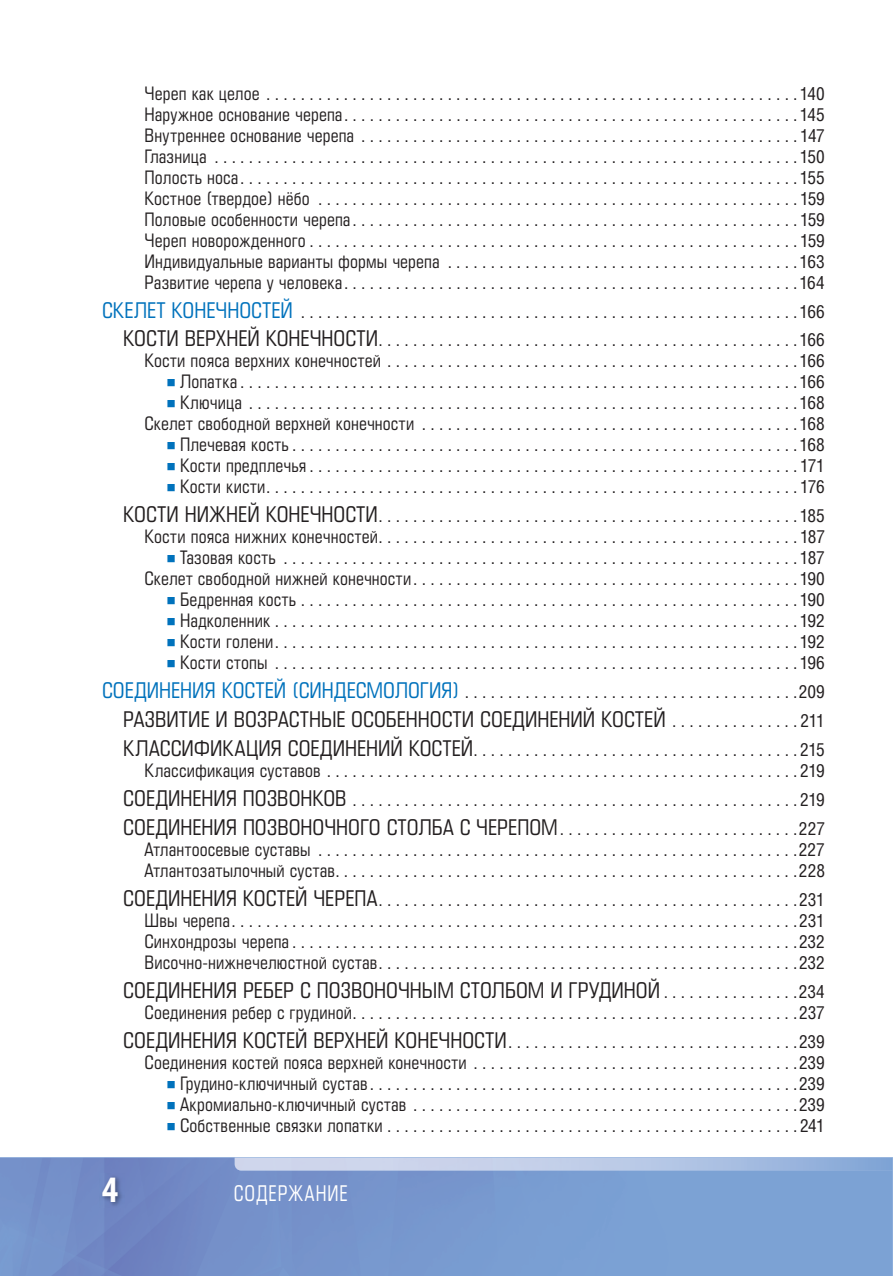
<style>
.page{position:relative;width:893px;height:1276px;background:#fff}
.page>*{position:absolute;margin:0;border:0;box-sizing:border-box;transform-origin:0 0}
.t1{font:700 condensed 37.5px "Myriad Pro";color:#fff}
.t2{font:21px "Europe Cond";color:#231f20}
.t3{font:21px "Europe Cond";letter-spacing:.06em;color:#fff;scale:.9 1}
.t4{font:18px/21px "Helios Cond";color:#231f20;text-align:right}
.s1{font-family:"Europe Cond"}
.s2{font-family:"Europe Cond";font-size:21px;color:#0072bc}
.s3{font-family:"Europe Cond";font-size:21px}
.s4{font-family:"Newton";color:#0072bc}
.s5{font-family:"Helios Cond";font-size:18px}
</style>
<div class="page">
<img style="left:100px;top:1173px;width:24px;height:34px">
<p class="t4" style="left:145px;top:84px;width:682px;text-align:justify"><span class="s1">Череп как целое</span> . . . . . . . . . . . . . . . . . . . . . . . . . . . . . . . . . . . . . . . . . . . . . . . . . . . . . . . . . . . . . .140<br><span class="s1">Наружное основание черепа</span> . . . . . . . . . . . . . . . . . . . . . . . . . . . . . . . . . . . . . . . . . . . . . . . . . . . . .145<br><span class="s1">Внутреннее основание черепа</span> . . . . . . . . . . . . . . . . . . . . . . . . . . . . . . . . . . . . . . . . . . . . . . . . . . . 147<br><span class="s1">Глазница</span> . . . . . . . . . . . . . . . . . . . . . . . . . . . . . . . . . . . . . . . . . . . . . . . . . . . . . . . . . . . . . . . . . . . . 150<br><span class="s1">Полость носа</span> . . . . . . . . . . . . . . . . . . . . . . . . . . . . . . . . . . . . . . . . . . . . . . . . . . . . . . . . . . . . . . . . . 155<br><span class="s1">Костное (твердое) нёбо</span> . . . . . . . . . . . . . . . . . . . . . . . . . . . . . . . . . . . . . . . . . . . . . . . . . . . . . . . . 159<br><span class="s1">Половые особенности черепа</span> . . . . . . . . . . . . . . . . . . . . . . . . . . . . . . . . . . . . . . . . . . . . . . . . . . . . 159<br><span class="s1">Череп новорожденного</span> . . . . . . . . . . . . . . . . . . . . . . . . . . . . . . . . . . . . . . . . . . . . . . . . . . . . . . . . . 159<br><span class="s1">Индивидуальные варианты формы черепа</span> . . . . . . . . . . . . . . . . . . . . . . . . . . . . . . . . . . . . . . . . .163<br><span class="s1">Развитие черепа у человека</span> . . . . . . . . . . . . . . . . . . . . . . . . . . . . . . . . . . . . . . . . . . . . . . . . . . . . .164</p>
<p class="t4" style="left:102px;top:298px;width:724px;line-height:29px"><span class="s2">СКЕЛЕТ КОНЕЧНОСТЕЙ</span> . . . . . . . . . . . . . . . . . . . . . . . . . . . . . . . . . . . . . . . . . . . . . . . . . . . . . . . . . .166<br><span class="s3">КОСТИ ВЕРХНЕЙ КОНЕЧНОСТИ</span> . . . . . . . . . . . . . . . . . . . . . . . . . . . . . . . . . . . . . . . . . . . . . . . . .166</p>
<p class="t4" style="left:145px;top:352px;width:682px"><span class="s1">Кости пояса верхних конечностей</span> . . . . . . . . . . . . . . . . . . . . . . . . . . . . . . . . . . . . . . . . . . . . . . . .166</p>
<p class="t4" style="left:166px;top:373px;width:661px"><span class="s4">■</span> <span class="s1">Лопатка</span> . . . . . . . . . . . . . . . . . . . . . . . . . . . . . . . . . . . . . . . . . . . . . . . . . . . . . . . . . . . . . . . . .166</p>
<p class="t4" style="left:145px;top:394px;width:682px"><span class="s4">■</span> <span class="s1">Ключица</span> . . . . . . . . . . . . . . . . . . . . . . . . . . . . . . . . . . . . . . . . . . . . . . . . . . . . . . . . . . . . . . . .168<br><span class="s1">Скелет свободной верхней конечности</span> . . . . . . . . . . . . . . . . . . . . . . . . . . . . . . . . . . . . . . . . . . . .168</p>
<p class="t4" style="left:166px;top:436px;width:661px"><span class="s4">■</span> <span class="s1">Плечевая кость</span> . . . . . . . . . . . . . . . . . . . . . . . . . . . . . . . . . . . . . . . . . . . . . . . . . . . . . . . . . . .168</p>
<p class="t4" style="left:166px;top:457px;width:661px"><span class="s4">■</span> <span class="s1">Кости предплечья</span> . . . . . . . . . . . . . . . . . . . . . . . . . . . . . . . . . . . . . . . . . . . . . . . . . . . . . . . . . 171</p>
<p class="t4" style="left:123px;top:474px;width:703px;line-height:28.8px"><span class="s4">■</span> <span class="s1">Кости кисти</span> . . . . . . . . . . . . . . . . . . . . . . . . . . . . . . . . . . . . . . . . . . . . . . . . . . . . . . . . . . . . . . 176<br><span class="s3">КОСТИ НИЖНЕЙ КОНЕЧНОСТИ</span> . . . . . . . . . . . . . . . . . . . . . . . . . . . . . . . . . . . . . . . . . . . . . . . . . 185</p>
<p class="t4" style="left:145px;top:528px;width:682px"><span class="s1">Кости пояса нижних конечностей</span> . . . . . . . . . . . . . . . . . . . . . . . . . . . . . . . . . . . . . . . . . . . . . . . . . 187</p>
<p class="t4" style="left:145px;top:549px;width:682px"><span class="s4">■</span> <span class="s1">Тазовая кость</span> . . . . . . . . . . . . . . . . . . . . . . . . . . . . . . . . . . . . . . . . . . . . . . . . . . . . . . . . . . . . 187<br><span class="s1">Скелет свободной нижней конечности</span> . . . . . . . . . . . . . . . . . . . . . . . . . . . . . . . . . . . . . . . . . . . . .190</p>
<p class="t4" style="left:166px;top:591px;width:661px"><span class="s4">■</span> <span class="s1">Бедренная кость</span> . . . . . . . . . . . . . . . . . . . . . . . . . . . . . . . . . . . . . . . . . . . . . . . . . . . . . . . . . .190</p>
<p class="t4" style="left:166px;top:612px;width:661px"><span class="s4">■</span> <span class="s1">Надколенник</span> . . . . . . . . . . . . . . . . . . . . . . . . . . . . . . . . . . . . . . . . . . . . . . . . . . . . . . . . . . . . .192</p>
<p class="t4" style="left:166px;top:633px;width:661px"><span class="s4">■</span> <span class="s1">Кости голени</span> . . . . . . . . . . . . . . . . . . . . . . . . . . . . . . . . . . . . . . . . . . . . . . . . . . . . . . . . . . . . . 192</p>
<p class="t4" style="left:102px;top:650px;width:724px;line-height:28.8px"><span class="s4">■</span> <span class="s1">Кости стопы</span> . . . . . . . . . . . . . . . . . . . . . . . . . . . . . . . . . . . . . . . . . . . . . . . . . . . . . . . . . . . . .196<br><span class="s2">СОЕДИНЕНИЯ КОСТЕЙ (СИНДЕСМОЛОГИЯ)</span> . . . . . . . . . . . . . . . . . . . . . . . . . . . . . . . . . . . . . . .209</p>
<p class="t2" style="left:123px;top:711px;width:703px">РАЗВИТИЕ И ВОЗРАСТНЫЕ ОСОБЕННОСТИ СОЕДИНЕНИЙ КОСТЕЙ <span class="s5">. . . . . . . . . . . . . . . 211</span></p>
<p class="t4" style="left:123px;top:740px;width:703px"><span class="s3">КЛАССИФИКАЦИЯ СОЕДИНЕНИЙ КОСТЕЙ</span> . . . . . . . . . . . . . . . . . . . . . . . . . . . . . . . . . . . . . . 215<br><span class="s1">Классификация суставов</span> . . . . . . . . . . . . . . . . . . . . . . . . . . . . . . . . . . . . . . . . . . . . . . . . . . . . . . . 219</p>
<p class="t4" style="left:123px;top:790px;width:703px"><span class="s3">СОЕДИНЕНИЯ ПОЗВОНКОВ</span> . . . . . . . . . . . . . . . . . . . . . . . . . . . . . . . . . . . . . . . . . . . . . . . . . . . . 219</p>
<p class="t2" style="left:123px;top:818px;width:703px">СОЕДИНЕНИЯ ПОЗВОНОЧНОГО СТОЛБА С ЧЕРЕПОМ <span class="s5">. . . . . . . . . . . . . . . . . . . . . . . . . . . .227</span></p>
<p class="t4" style="left:145px;top:840px;width:682px;text-align:left"><span class="s1">Атлантоосевые суставы</span> . . . . . . . . . . . . . . . . . . . . . . . . . . . . . . . . . . . . . . . . . . . . . . . . . . . . . . . .227<br><span class="s1">Атлантозатылочный сустав</span> . . . . . . . . . . . . . . . . . . . . . . . . . . . . . . . . . . . . . . . . . . . . . . . . . . . . . .228</p>
<p class="t4" style="left:145px;top:890px;width:682px;text-align:justify;text-indent:-21px"><span class="s3">СОЕДИНЕНИЯ КОСТЕЙ ЧЕРЕПА</span> . . . . . . . . . . . . . . . . . . . . . . . . . . . . . . . . . . . . . . . . . . . . . . . . .231<br><span class="s1">Швы черепа</span> . . . . . . . . . . . . . . . . . . . . . . . . . . . . . . . . . . . . . . . . . . . . . . . . . . . . . . . . . . . . . . . . . .231<br><span class="s1">Синхондрозы черепа</span> . . . . . . . . . . . . . . . . . . . . . . . . . . . . . . . . . . . . . . . . . . . . . . . . . . . . . . . . . . .232<br><span class="s1">Височно-нижнечелюстной сустав</span> . . . . . . . . . . . . . . . . . . . . . . . . . . . . . . . . . . . . . . . . . . . . . . . . .232</p>
<p class="t2" style="left:123px;top:981px;width:703px">СОЕДИНЕНИЯ РЕБЕР С ПОЗВОНОЧНЫМ СТОЛБОМ И ГРУДИНОЙ <span class="s5">. . . . . . . . . . . . . . . .234</span></p>
<p class="t4" style="left:123px;top:999px;width:703px;line-height:28.8px"><span class="s1">Соединения ребер с грудиной</span> . . . . . . . . . . . . . . . . . . . . . . . . . . . . . . . . . . . . . . . . . . . . . . . . . . . .237<br><span class="s3">СОЕДИНЕНИЯ КОСТЕЙ ВЕРХНЕЙ КОНЕЧНОСТИ</span> . . . . . . . . . . . . . . . . . . . . . . . . . . . . . . . . . .239</p>
<p class="t4" style="left:145px;top:1053px;width:682px"><span class="s1">Соединения костей пояса верхней конечности</span> . . . . . . . . . . . . . . . . . . . . . . . . . . . . . . . . . . . . . .239</p>
<p class="t4" style="left:166px;top:1074px;width:661px"><span class="s4">■</span> <span class="s1">Грудино-ключичный сустав</span> . . . . . . . . . . . . . . . . . . . . . . . . . . . . . . . . . . . . . . . . . . . . . . . . . .239</p>
<p class="t4" style="left:166px;top:1095px;width:661px"><span class="s4">■</span> <span class="s1">Акромиально-ключичный сустав</span> . . . . . . . . . . . . . . . . . . . . . . . . . . . . . . . . . . . . . . . . . . . . .239</p>
<p class="t4" style="left:166px;top:1116px;width:661px"><span class="s4">■</span> <span class="s1">Собственные связки лопатки</span> . . . . . . . . . . . . . . . . . . . . . . . . . . . . . . . . . . . . . . . . . . . . . . . . 241</p>
<h1 class="t1" style="left:102px;top:1176px;width:17px">4</h1>
<p class="t3" style="left:234px;top:1185px;width:128px">СОДЕРЖАНИЕ</p>
</div>
